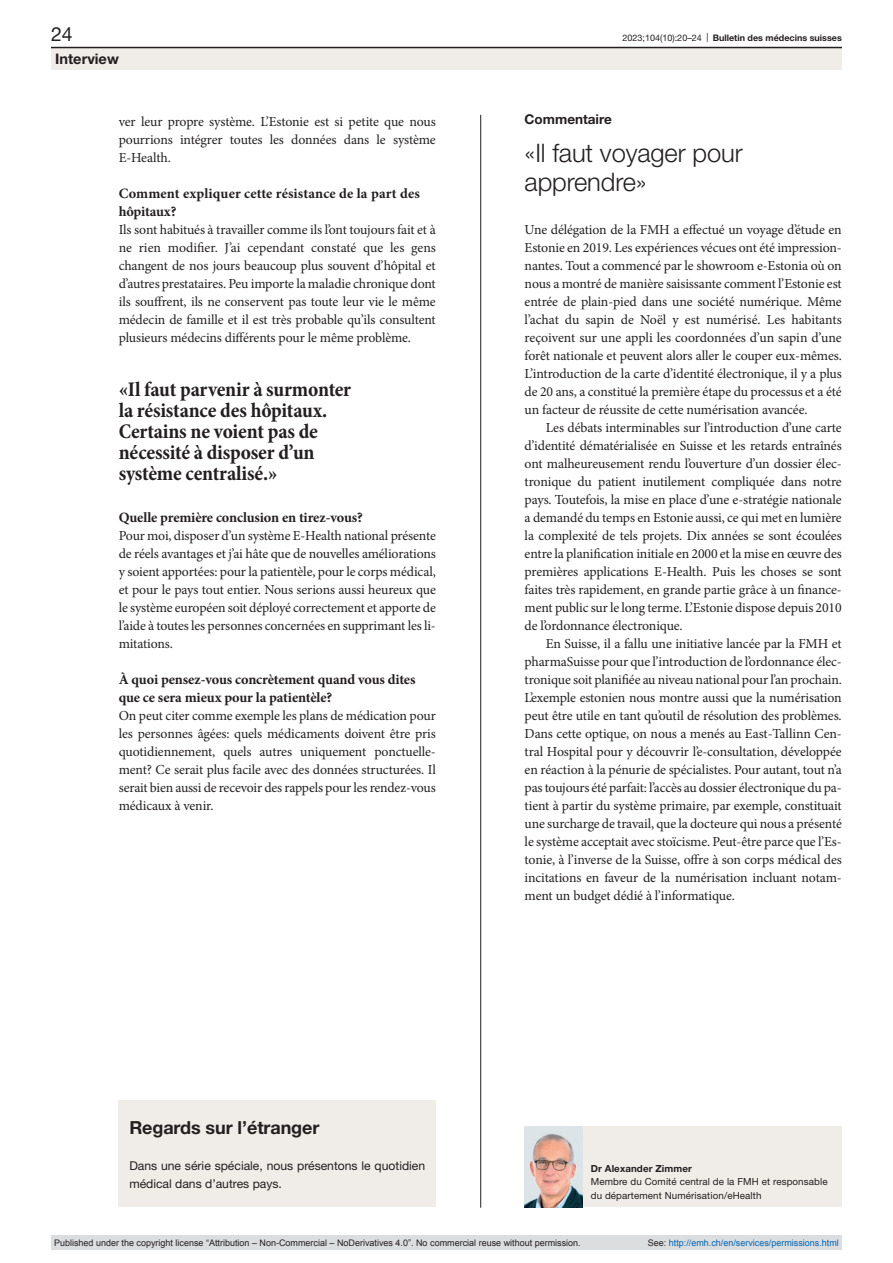
<style>
.page{position:relative;width:893px;height:1263px;background:#fff}
.page>*{position:absolute;margin:0;border:0;box-sizing:border-box;transform-origin:0 0}
.article-title-L17{font:300 25.5px/28.5px "Helvetica Neue LT Pro";letter-spacing:-.005em;color:#231f20}
.quote{font:700 condensed 21px/21px "Minion Pro";letter-spacing:-.01em;color:#231f20}
.t1{font:19.5px "Helvetica Neue LT Pro";color:#231f20}
.box-head1{font:700 18px "Helvetica Neue LT Pro";letter-spacing:-.005em;color:#231f20}
.t2{font:700 14.55px "Helvetica Neue LT Pro";color:#231f20}
.interview-question{font:700 14.25px/18px "Minion Pro";letter-spacing:-.01em;color:#231f20}
.paragraph-indent{font:13.8px/18px "Minion Pro";letter-spacing:-.01em;color:#231f20;text-align:justify}
.interview-answer{font:13.8px/18px "Minion Pro";letter-spacing:-.01em;color:#231f20;text-align:justify}
.paragraph{font:13.8px/18px "Minion Pro";letter-spacing:-.01em;color:#231f20;text-align:justify}
.pre-heading{font:700 13.5px "Helvetica Neue LT Pro";color:#231f20}
.box-paragraph{font:12.15px/18px "Helvetica Neue LT Pro";color:#231f20}
.affiliations-small{font:9.75px/13.5px "Helvetica Neue LT Pro";letter-spacing:.01em;color:#231f20}
.authors-small{font:700 9.75px "Helvetica Neue LT Pro";letter-spacing:.01em;color:#231f20}
.t3{font:9px "Arial";color:#231f20}
.t4{font:9px "Arial";color:#0066b3}
.t5{font:700 9px "Helvetica Neue LT Pro";color:#231f20}
.s1{font-weight:400}
.s2{color:#231f20}
</style>
<div class="page">
<div style="left:119px;top:1100px;width:317px;height:106px;background:#f0ece7"></div>
<hr style="left:480px;top:115px;width:1px;height:1093px;background:#231f20">
<div style="left:525px;top:1126px;width:317px;height:81px;background:#f0ece7"></div>
<img style="left:525px;top:1126px;width:57px;height:81px">
<div style="left:51px;top:48px;width:791px;height:22px;background:#f0ece7"></div>
<hr style="left:51px;top:47px;width:791px;height:1px;background:#231f20">
<div style="left:51px;top:1235px;width:791px;height:15px;background:#dcdddf"></div>
<h3 class="t1" style="left:51px;top:22px;width:23px">24</h3>
<p class="t5" style="left:623px;top:32px;width:221px"><span class="s1">2023;104(10):20–24 |</span> Bulletin des médecins suisses</p>
<p class="t2" style="left:55px;top:49px;width:65px">Interview</p>
<p class="interview-answer" style="left:119px;top:113px;width:319px">ver leur propre système. L’Estonie est si petite que nous pourrions intégrer toutes les données dans le système E-Health.</p>
<p class="interview-question" style="left:119px;top:184px;width:303px">Comment expliquer cette résistance de la part des hôpitaux?</p>
<p class="interview-answer" style="left:119px;top:221px;width:319px">Ils sont habitués à travailler comme ils l’ont toujours fait et à ne rien modifier. J’ai cependant constaté que les gens changent de nos jours beaucoup plus souvent d’hôpital et d’autres prestataires. Peu importe la maladie chronique dont ils souffrent, ils ne conservent pas toute leur vie le même médecin de famille et il est très probable qu’ils consultent plusieurs médecins différents pour le même problème.</p>
<p class="quote" style="left:119px;top:380px;width:234px">«Il faut parvenir à surmonter la résistance des hôpitaux.<br>Certains ne voient pas de nécessité à disposer d’un système centralisé.»</p>
<p class="interview-question" style="left:119px;top:508px;width:246px">Quelle première conclusion en tirez-vous?</p>
<p class="interview-answer" style="left:119px;top:527px;width:319px">Pour moi, disposer d’un système E-Health national présente de réels avantages et j’ai hâte que de nouvelles améliorations y soient apportées: pour la patientèle, pour le corps médical, et pour le pays tout entier. Nous serions aussi heureux que le système européen soit déployé correctement et apporte de l’aide à toutes les personnes concernées en supprimant les li&shy;mitations.</p>
<p class="interview-question" style="left:119px;top:670px;width:298px">À quoi pensez-vous concrètement quand vous dites que ce sera mieux pour la patientèle?</p>
<p class="interview-answer" style="left:119px;top:707px;width:319px">On peut citer comme exemple les plans de médication pour les personnes âgées: quels médicaments doivent être pris quotidiennement, quels autres uniquement ponctuelle&shy;ment? Ce serait plus facile avec des données structurées. Il serait bien aussi de recevoir des rappels pour les rendez-vous médicaux à venir.</p>
<p class="box-head1" style="left:129px;top:1116px;width:192px">Regards sur l’étranger</p>
<p class="box-paragraph" style="left:129px;top:1156px;width:297px">Dans une série spéciale, nous présentons le quotidien médical dans d’autres pays.</p>
<p class="pre-heading" style="left:525px;top:111px;width:89px">Commentaire</p>
<p class="article-title-L17" style="left:525px;top:138px;width:220px">«Il faut voyager pour apprendre»</p>
<p class="paragraph" style="left:525px;top:221px;width:319px">Une délégation de la FMH a effectué un voyage d’étude en Estonie en 2019. Les expériences vécues ont été impression&shy;nantes. Tout a commencé par le showroom e-Estonia où on nous a montré de manière saisissante comment l’Estonie est entrée de plain-pied dans une société numérique. Même l’achat du sapin de Noël y est numérisé. Les habitants reçoivent sur une appli les coordonnées d’un sapin d’une forêt nationale et peuvent alors aller le couper eux-mêmes.<br>L’introduction de la carte d’identité électronique, il y a plus de 20 ans, a constitué la première étape du processus et a été un facteur de réussite de cette numérisation avancée.</p>
<p class="paragraph-indent" style="left:525px;top:419px;width:319px;text-indent:21px">Les débats interminables sur l’introduction d’une carte d’identité dématérialisée en Suisse et les retards entraînés ont malheureusement rendu l’ouverture d’un dossier élec&shy;tronique du patient inutilement compliquée dans notre pays. Toutefois, la mise en place d’une e-stratégie nationale a demandé du temps en Estonie aussi, ce qui met en lumière la complexité de tels projets. Dix années se sont écoulées entre la planification initiale en 2000 et la mise en œuvre des premières applications E-Health. Puis les choses se sont faites très rapidement, en grande partie grâce à un finance&shy;ment public sur le long terme. L’Estonie dispose depuis 2010 de l’ordonnance électronique.</p>
<p class="paragraph-indent" style="left:525px;top:635px;width:319px;text-indent:21px">En Suisse, il a fallu une initiative lancée par la FMH et pharmaSuisse pour que l’introduction de l’ordonnance élec&shy;tronique soit planifiée au niveau national pour l’an prochain.<br>L’exemple estonien nous montre aussi que la numérisation peut être utile en tant qu’outil de résolution des problèmes.<br>Dans cette optique, on nous a menés au East-Tallinn Cen&shy;tral Hospital pour y découvrir l’e-consultation, développée en réaction à la pénurie de spécialistes. Pour autant, tout n’a pas toujours été parfait: l’accès au dossier électronique du pa&shy;tient à partir du système primaire, par exemple, constituait une surcharge de travail, que la docteure qui nous a présenté le système acceptait avec stoïcisme. Peut-être parce que l’Es&shy;tonie, à l’inverse de la Suisse, offre à son corps médical des incitations en faveur de la numérisation incluant notam&shy;ment un budget dédié à l’informatique.</p>
<p class="authors-small" style="left:591px;top:1162px;width:103px">Dr Alexander Zimmer</p>
<p class="affiliations-small" style="left:591px;top:1174px;width:238px">Membre du Comité central de la FMH et responsable du département Numérisation/eHealth</p>
<p class="t3" style="left:54px;top:1237px;width:528px">Published under the copyright license “Attribution – Non-Commercial – NoDerivatives 4.0”. No commercial reuse without permission.</p>
<p class="t4" style="left:648px;top:1237px;width:193px"><span class="s2">See:</span> http://emh.ch/en/services/permissions.html</p>
</div>
